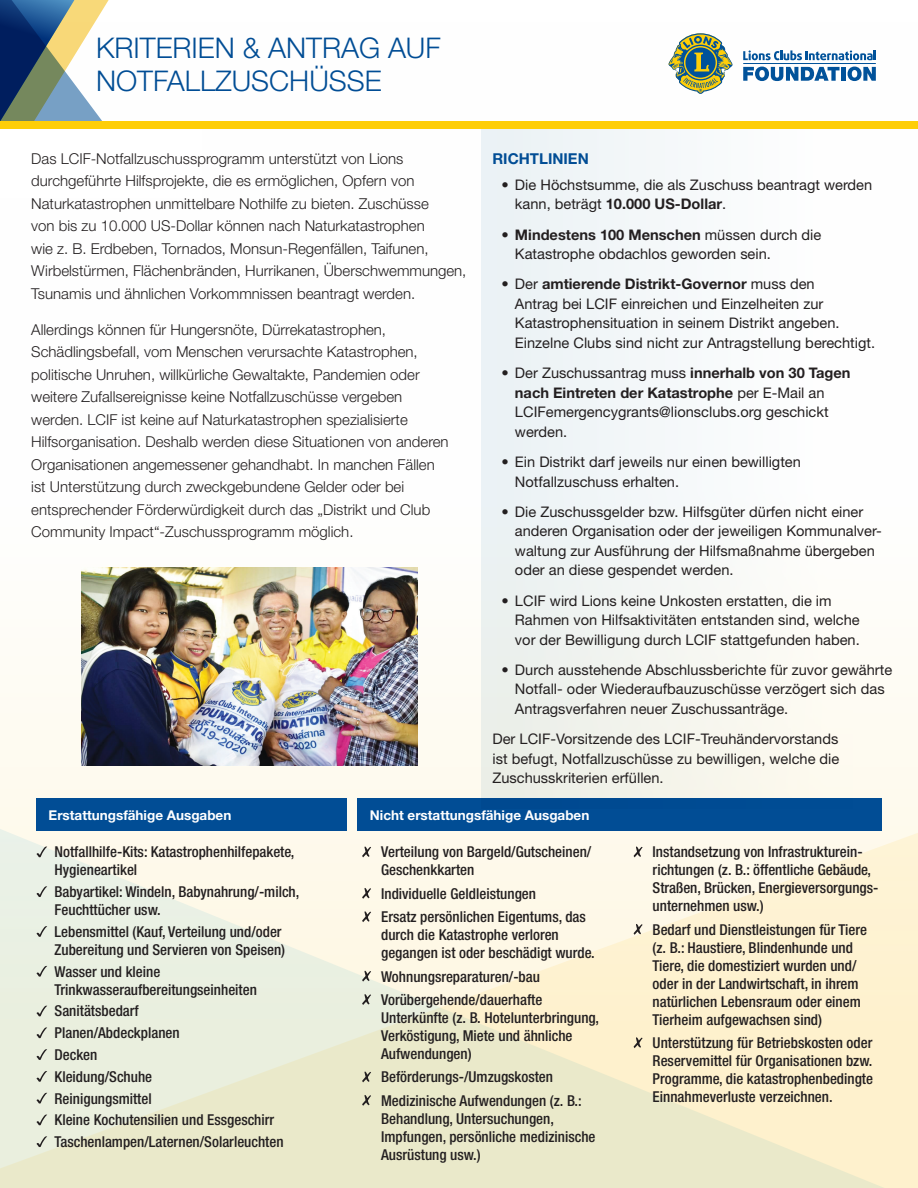
<style>
.page{position:relative;width:918px;height:1188px;background:#fff}
.page>*{position:absolute;margin:0;border:0;box-sizing:border-box;transform-origin:0 0}
.t1{font:300 28.5px/33.2px "Helvetica Neue LT Std";color:#014d95}
.t2{font:500 condensed 15px/18px "Helvetica Neue LT Std";color:#231f20}
.t3{font:300 15px/22.5px "Helvetica Neue LT Std";color:#231f20}
.t4{font:700 15px "Helvetica Neue LT Std";color:#014d95}
.t5{font:14.7px/19.5px "Helvetica Neue LT Std";color:#231f20}
.t6{font:700 13.5px "Helvetica Neue LT Std";color:#fff}
.s1{font-weight:700}
</style>
<div class="page">
<div style="left:0;top:22px;width:918px;height:1166px;background:linear-gradient(to right,#fefefc,#fefefe)"></div>
<svg style="left:0;top:827px;width:918px;height:361px;background:#f4f0d8"></svg>
<svg style="left:362px;top:847px;width:9px;height:10px"></svg>
<svg style="left:362px;top:888px;width:9px;height:11px"></svg>
<svg style="left:362px;top:911px;width:9px;height:11px"></svg>
<svg style="left:362px;top:971px;width:9px;height:11px"></svg>
<svg style="left:362px;top:994px;width:9px;height:11px"></svg>
<svg style="left:362px;top:1072px;width:9px;height:10px"></svg>
<svg style="left:362px;top:1095px;width:9px;height:11px"></svg>
<svg style="left:634px;top:847px;width:9px;height:10px"></svg>
<svg style="left:634px;top:924px;width:9px;height:11px"></svg>
<svg style="left:634px;top:1037px;width:9px;height:11px"></svg>
<svg style="left:37px;top:847px;width:10px;height:10px"></svg>
<svg style="left:37px;top:886px;width:10px;height:11px"></svg>
<svg style="left:37px;top:926px;width:10px;height:11px"></svg>
<svg style="left:37px;top:966px;width:10px;height:11px"></svg>
<svg style="left:37px;top:1006px;width:10px;height:10px"></svg>
<svg style="left:37px;top:1027px;width:10px;height:11px"></svg>
<svg style="left:37px;top:1049px;width:10px;height:11px"></svg>
<svg style="left:37px;top:1071px;width:10px;height:11px"></svg>
<svg style="left:37px;top:1093px;width:10px;height:11px"></svg>
<svg style="left:37px;top:1115px;width:10px;height:10px"></svg>
<svg style="left:37px;top:1136px;width:10px;height:11px"></svg>
<img style="left:81px;top:567px;width:337px;height:198px">
<div style="left:36px;top:798px;width:311px;height:33px;background:#014d95"></div>
<div style="left:357px;top:798px;width:525px;height:33px;background:#014d95"></div>
<div style="left:481px;top:125px;width:372px;height:684px;background:linear-gradient(to right,#e6eef0,#fcfbf9)"></div>
<svg style="left:743px;top:50px;width:133px;height:10px"></svg>
<svg style="left:743px;top:67px;width:97px;height:14px"></svg>
<hr style="left:842px;top:67px;width:4px;height:14px;background:#01529a">
<svg style="left:848px;top:67px;width:28px;height:14px"></svg>
<hr style="left:743px;top:63px;width:133px;height:1px;background:#01529a">
<svg style="left:669px;top:33px;width:64px;height:61px"></svg>
<svg style="left:0;top:0;width:122px;height:122px"></svg>
<div style="left:0;top:122px;width:202px;height:76px;background:#fff"></div>
<div style="left:0;top:122px;width:918px;height:7px;background:#fece08"></div>
<h1 class="t1" style="left:96px;top:31px;width:346px">KRITERIEN &amp; ANTRAG AUF<br>NOTFALLZUSCHÜSSE</h1>
<p class="t3" style="left:31px;top:147px;width:437px">Das LCIF-Notfallzuschussprogramm unterstützt von Lions durchgeführte Hilfsprojekte, die es ermöglichen, Opfern von Naturkatastrophen unmittelbare Nothilfe zu bieten. Zuschüsse<br>von bis zu 10.000 US-Dollar können nach Naturkatastrophen<br>wie z. B. Erdbeben, Tornados, Monsun-Regenfällen, Taifunen, Wirbelstürmen, Flächenbränden, Hurrikanen, Überschwemmungen, Tsunamis und ähnlichen Vorkommnissen beantragt werden.</p>
<p class="t3" style="left:31px;top:318px;width:419px">Allerdings können für Hungersnöte, Dürrekatastrophen, Schädlingsbefall, vom Menschen verursachte Katastrophen, politische Unruhen, willkürliche Gewaltakte, Pandemien oder weitere Zufallsereignisse keine Notfallzuschüsse vergeben werden. LCIF ist keine auf Naturkatastrophen spezialisierte Hilfsorganisation. Deshalb werden diese Situationen von anderen Organisationen angemessener gehandhabt. In manchen Fällen ist Unterstützung durch zweckgebundene Gelder oder bei entsprechender Förderwürdigkeit durch das „Distrikt und Club Community Impact“-Zuschussprogramm möglich.</p>
<p class="t4" style="left:492px;top:149px;width:98px">RICHTLINIEN</p>
<p class="t5" style="left:515px;top:175px;width:359px;text-indent:-13px">• Die Höchstsumme, die als Zuschuss beantragt werden kann, beträgt <span class="s1">10.000 US-Dollar</span>.</p>
<p class="t5" style="left:515px;top:224px;width:308px;text-indent:-13px">• <span class="s1">Mindestens 100 Menschen</span> müssen durch die<br>Katastrophe obdachlos geworden sein.</p>
<p class="t5" style="left:515px;top:274px;width:362px;text-indent:-13px">• Der <span class="s1">amtierende Distrikt-Governor</span> muss den<br>Antrag bei LCIF einreichen und Einzelheiten zur Katastrophensituation in seinem Distrikt angeben.<br>Einzelne Clubs sind nicht zur Antragstellung berechtigt.</p>
<p class="t5" style="left:515px;top:363px;width:337px;text-indent:-13px">• Der Zuschussantrag muss <span class="s1">innerhalb von 30 Tagen nach Eintreten der Katastrophe</span> per E-Mail an LCIFemergencygrants@lionsclubs.org geschickt werden.</p>
<p class="t5" style="left:515px;top:452px;width:287px;text-indent:-13px">• Ein Distrikt darf jeweils nur einen bewilligten<br>Notfallzuschuss erhalten.</p>
<p class="t5" style="left:515px;top:502px;width:368px;text-indent:-13px">• Die Zuschussgelder bzw. Hilfsgüter dürfen nicht einer anderen Organisation oder der jeweiligen Kommunalver&shy;waltung zur Ausführung der Hilfsmaßnahme übergeben oder an diese gespendet werden.</p>
<p class="t5" style="left:515px;top:590px;width:346px;text-indent:-13px">• LCIF wird Lions keine Unkosten erstatten, die im<br>Rahmen von Hilfsaktivitäten entstanden sind, welche vor der Bewilligung durch LCIF stattgefunden haben.</p>
<p class="t5" style="left:515px;top:660px;width:379px;text-indent:-13px">• Durch ausstehende Abschlussberichte für zuvor gewährte<br>Notfall- oder Wiederaufbauzuschüsse verzögert sich das<br>Antragsverfahren neuer Zuschussanträge.</p>
<p class="t5" style="left:492px;top:729px;width:348px;text-align:justify">Der LCIF-Vorsitzende des LCIF-Treuhändervorstands ist befugt, Notfallzuschüsse zu bewilligen, welche die Zuschusskriterien erfüllen.</p>
<p class="t6" style="left:49px;top:806px;width:184px">Erstattungsfähige Ausgaben</p>
<p class="t6" style="left:370px;top:806px;width:221px">Nicht erstattungsfähige Ausgaben</p>
<p class="t2" style="left:55px;top:843px;width:241px">Notfallhilfe-Kits: Katastrophenhilfepakete,<br>Hygieneartikel</p>
<p class="t2" style="left:55px;top:883px;width:246px">Babyartikel: Windeln, Babynahrung/-milch,<br>Feuchttücher usw.</p>
<p class="t2" style="left:55px;top:922px;width:232px">Lebensmittel (Kauf, Verteilung und/oder<br>Zubereitung und Servieren von Speisen)</p>
<p class="t2" style="left:55px;top:962px;width:204px">Wasser und kleine<br>Trinkwasseraufbereitungseinheiten</p>
<p class="t2" style="left:55px;top:1000px;width:231px;line-height:21.8px">Sanitätsbedarf<br>Planen/Abdeckplanen<br>Decken<br>Kleidung/Schuhe<br>Reinigungsmittel<br>Kleine Kochutensilien und Essgeschirr<br>Taschenlampen/Laternen/Solarleuchten</p>
<p class="t2" style="left:381px;top:843px;width:212px">Verteilung von Bargeld/Gutscheinen/<br>Geschenkkarten</p>
<p class="t2" style="left:381px;top:882px;width:206px;line-height:23.4px">Individuelle Geldleistungen<br>Ersatz persönlichen Eigentums, das</p>
<p class="t2" style="left:381px;top:926px;width:215px">durch die Katastrophe verloren gegangen ist oder beschädigt wurde.</p>
<p class="t2" style="left:381px;top:964px;width:163px;line-height:23.4px">Wohnungsreparaturen/-bau<br>Vorübergehende/dauerhafte</p>
<p class="t2" style="left:381px;top:1009px;width:220px">Unterkünfte (z. B. Hotelunterbringung,<br>Verköstigung, Miete und ähnliche<br>Aufwendungen)</p>
<p class="t2" style="left:381px;top:1065px;width:202px;line-height:23.4px">Beförderungs-/Umzugskosten<br>Medizinische Aufwendungen (z. B.:</p>
<p class="t2" style="left:381px;top:1109px;width:216px">Behandlung, Untersuchungen,<br>Impfungen, persönliche medizinische<br>Ausrüstung usw.)</p>
<p class="t2" style="left:653px;top:843px;width:227px">Instandsetzung von Infrastrukturein&shy;richtungen (z. B.: öffentliche Gebäude, Straßen, Brücken, Energieversorgungs&shy;unternehmen usw.)</p>
<p class="t2" style="left:653px;top:920px;width:216px">Bedarf und Dienstleistungen für Tiere (z. B.: Haustiere, Blindenhunde und Tiere, die domestiziert wurden und/ oder in der Landwirtschaft, in ihrem natürlichen Lebensraum oder einem Tierheim aufgewachsen sind)</p>
<p class="t2" style="left:653px;top:1034px;width:222px;text-align:justify">Unterstützung für Betriebskosten oder Reservemittel für Organisationen bzw.<br>Programme, die katastrophenbedingte Einnahmeverluste verzeichnen.</p>
</div>
